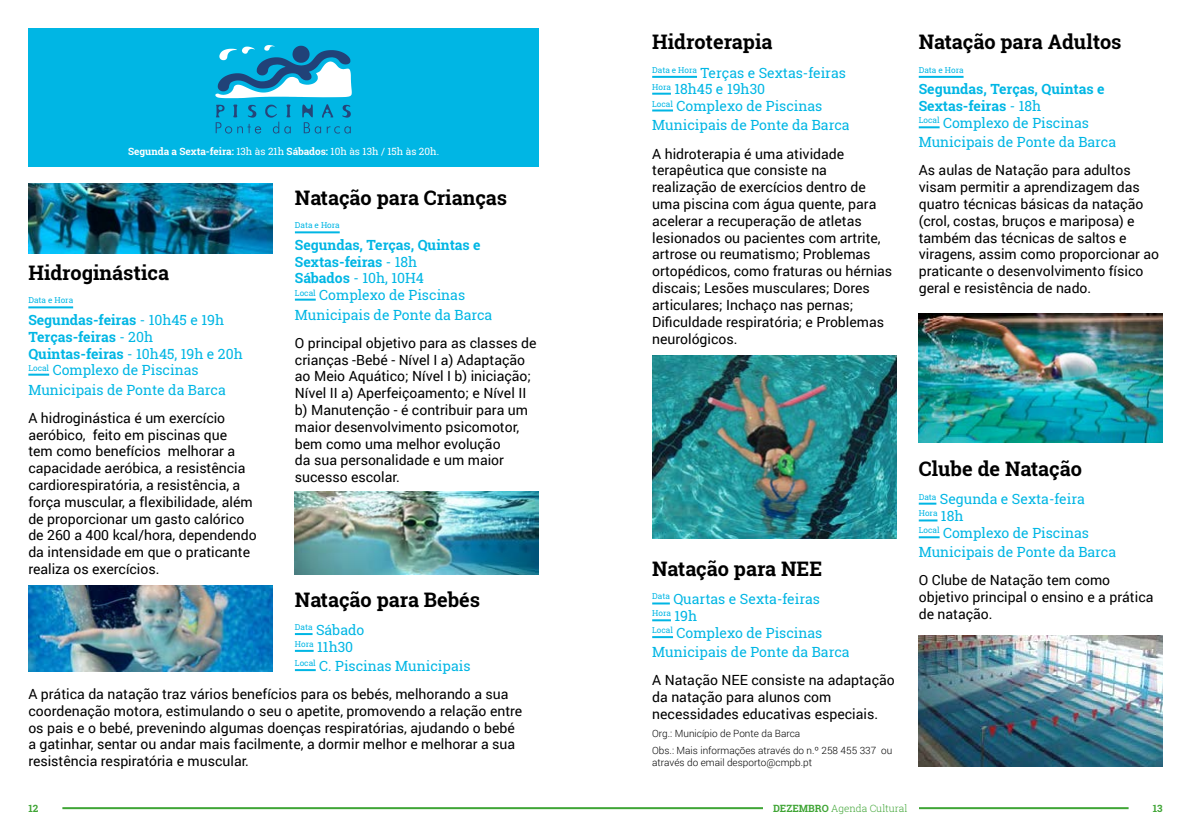
<style>
.page{position:relative;width:1191px;height:840px;background:#fff}
.page>*{position:absolute;margin:0;border:0;box-sizing:border-box;transform-origin:0 0}
.t1{font:700 20px "Roboto Slab";color:#000}
.t2{font:14px/16.8px "Roboto";color:#000}
.t3{font:14px/16.8px "Roboto Slab";color:#00b6e4}
.t4{font:700 14px/16.8px "Roboto Slab";color:#00b6e4}
.t5{font:300 10px/17.6px "Roboto";color:#000}
.t6{font:700 10px "Roboto Slab";color:#fff}
.t7{font:300 10px "Roboto Slab";color:#3fa535}
.t8{font:700 10px "Roboto Slab";color:#3fa535}
.t9{font:8.2px "Roboto Slab";color:#00b6e4}
.s1{font-weight:400}
.s2{font-weight:700}
.s3{font-size:14px}
</style>
<div class="page">
<hr style="left:62px;top:806px;width:1066px;height:2px;background:#3fa535">
<div style="left:763px;top:800px;width:155px;height:11px;background:#fff"></div>
<hr style="left:295px;top:231px;width:45px;height:2px;background:#00b6e4">
<hr style="left:295px;top:298px;width:21px;height:2px;background:#00b6e4">
<hr style="left:918px;top:76px;width:45px;height:2px;background:#00b6e4">
<hr style="left:918px;top:126px;width:21px;height:2px;background:#00b6e4">
<svg style="left:295px;top:633px;width:17px;height:1px"></svg>
<svg style="left:295px;top:649px;width:19px;height:2px"></svg>
<hr style="left:295px;top:668px;width:21px;height:2px;background:#00b6e4">
<img style="left:28px;top:585px;width:244px;height:85px">
<img style="left:295px;top:491px;width:244px;height:82px">
<img style="left:918px;top:313px;width:244px;height:129px">
<div style="left:28px;top:28px;width:511px;height:139px;background:#00b6e4"></div>
<svg style="left:215px;top:45px;width:137px;height:53px"></svg>
<svg style="left:216px;top:104px;width:75px;height:30px"></svg>
<svg style="left:302px;top:104px;width:49px;height:30px"></svg>
<hr style="left:28px;top:306px;width:45px;height:2px;background:#00b6e4">
<hr style="left:28px;top:373px;width:21px;height:2px;background:#00b6e4">
<img style="left:28px;top:184px;width:244px;height:69px">
<svg style="left:918px;top:502px;width:18px;height:2px"></svg>
<svg style="left:918px;top:519px;width:19px;height:2px"></svg>
<hr style="left:918px;top:536px;width:21px;height:2px;background:#00b6e4">
<img style="left:918px;top:635px;width:244px;height:130px">
<hr style="left:652px;top:76px;width:45px;height:2px;background:#00b6e4">
<svg style="left:652px;top:93px;width:19px;height:2px"></svg>
<hr style="left:652px;top:109px;width:21px;height:2px;background:#00b6e4">
<svg style="left:652px;top:602px;width:18px;height:2px"></svg>
<svg style="left:652px;top:619px;width:19px;height:2px"></svg>
<hr style="left:652px;top:635px;width:21px;height:2px;background:#00b6e4">
<img style="left:652px;top:355px;width:244px;height:183px">
<p class="t6" style="left:128px;top:144px;width:312px">Segunda a Sexta-feira: <span class="s1">13h às 21h</span> Sábados: <span class="s1">10h às 13h / 15h às 20h.</span></p>
<h1 class="t1" style="left:28px;top:259px;width:142px">Hidroginástica</h1>
<p class="t9" style="left:28px;top:294px;width:46px">Data e Hora</p>
<p class="t3" style="left:28px;top:311px;width:216px"><span class="s2">Segundas-feiras</span> - 10h45 e 19h<br><span class="s2">Terças-feiras</span> - 20h<br><span class="s2">Quintas-feiras</span> - 10h45, 19h e 20h<br><sup>Local</sup> Complexo de Piscinas</p>
<p class="t3" style="left:28px;top:380px;width:199px">Municipais de Ponte da Barca</p>
<p class="t2" style="left:28px;top:408px;width:230px">A hidroginástica é um exercício aeróbico, feito em piscinas que<br>tem como benefícios melhorar a capacidade aeróbica, a resistência cardiorespiratória, a resistência, a força muscular, a flexibilidade, além de proporcionar um gasto calórico de 260 a 400 kcal/hora, dependendo da intensidade em que o praticante realiza os exercícios.</p>
<h1 class="t1" style="left:295px;top:184px;width:214px">Natação para Crianças</h1>
<p class="t9" style="left:295px;top:220px;width:46px">Data e Hora</p>
<p class="t4" style="left:295px;top:236px;width:187px">Segundas, Terças, Quintas e<br>Sextas-feiras <span class="s1">- 18h<br></span>Sábados <span class="s1">- 10h, 10H4<br></span><sup>Local</sup> <span class="s1">Complexo de Piscinas</span></p>
<p class="t3" style="left:295px;top:306px;width:199px">Municipais de Ponte da Barca</p>
<p class="t2" style="left:295px;top:333px;width:243px">O principal objetivo para as classes de crianças -Bebé - Nível I a) Adaptação ao Meio Aquático; Nível I b) iniciação; Nível II a) Aperfeiçoamento; e Nível II b) Manutenção - é contribuir para um maior desenvolvimento psicomotor, bem como uma melhor evolução<br>da sua personalidade e um maior sucesso escolar.</p>
<h1 class="t1" style="left:295px;top:585px;width:187px">Natação para Bebés</h1>
<p class="t3" style="left:295px;top:620px;width:71px"><sup>Data</sup> Sábado<br><sup>Hora</sup> 11h30</p>
<p class="t3" style="left:295px;top:656px;width:177px"><sup>Local</sup> C. Piscinas Municipais</p>
<p class="t2" style="left:28px;top:684px;width:495px">A prática da natação traz vários benefícios para os bebés, melhorando a sua coordenação motora, estimulando o seu o apetite, promovendo a relação entre os pais e o bebé, prevenindo algumas doenças respiratórias, ajudando o bebé a gatinhar, sentar ou andar mais facilmente, a dormir melhor e melhorar a sua resistência respiratória e muscular.</p>
<h1 class="t1" style="left:652px;top:28px;width:122px">Hidroterapia</h1>
<p class="t3" style="left:652px;top:64px;width:195px"><sup>Data</sup> <sup>e</sup> <sup>Hora</sup> Terças e Sextas-feiras<br><sup>Hora</sup> 18h45 e 19h30<br><sup>Local</sup> Complexo de Piscinas</p>
<p class="t3" style="left:652px;top:117px;width:199px">Municipais de Ponte da Barca</p>
<p class="t2" style="left:652px;top:144px;width:242px">A hidroterapia é uma atividade terapêutica que consiste na realização de exercícios dentro de uma piscina com água quente, para acelerar a recuperação de atletas lesionados ou pacientes com artrite, artrose ou reumatismo; Problemas ortopédicos, como fraturas ou hérnias discais; Lesões musculares; Dores articulares; Inchaço nas pernas; Dificuldade respiratória; e Problemas neurológicos.</p>
<h1 class="t1" style="left:918px;top:28px;width:204px">Natação para Adultos</h1>
<p class="t9" style="left:918px;top:64px;width:46px">Data e Hora</p>
<p class="t4" style="left:918px;top:81px;width:187px">Segundas, Terças, Quintas e<br>Sextas-feiras <span class="s1">- 18h<br></span><sup>Local</sup> <span class="s1">Complexo de Piscinas</span></p>
<p class="t3" style="left:918px;top:133px;width:199px">Municipais de Ponte da Barca</p>
<p class="t2" style="left:918px;top:161px;width:242px">As aulas de Natação para adultos visam permitir a aprendizagem das quatro técnicas básicas da natação (crol, costas, bruços e mariposa) e também das técnicas de saltos e viragens, assim como proporcionar ao praticante o desenvolvimento físico geral e resistência de nado.</p>
<h1 class="t1" style="left:652px;top:554px;width:171px">Natação para NEE</h1>
<p class="t3" style="left:652px;top:590px;width:169px"><sup>Data</sup> Quartas e Sexta-feiras</p>
<p class="t9" style="left:652px;top:607px;width:46px">Hora <span class="s3">19h</span></p>
<p class="t3" style="left:652px;top:622px;width:199px;line-height:19.2px"><sup>Local</sup> Complexo de Piscinas<br>Municipais de Ponte da Barca</p>
<p class="t2" style="left:652px;top:671px;width:244px">A Natação NEE consiste na adaptação da natação para alunos com necessidades educativas especiais.</p>
<p class="t5" style="left:652px;top:723px;width:241px">Org.: Município de Ponte da Barca<br>Obs.: Mais informações através do n.º 258 455 337 ou</p>
<p class="t5" style="left:652px;top:753px;width:161px">através do email desporto@cmpb.pt</p>
<h1 class="t1" style="left:918px;top:455px;width:165px">Clube de Natação</h1>
<p class="t3" style="left:918px;top:490px;width:168px"><sup>Data</sup> Segunda e Sexta-feira</p>
<p class="t9" style="left:918px;top:507px;width:46px">Hora <span class="s3">18h</span></p>
<p class="t3" style="left:918px;top:523px;width:199px;line-height:19.2px"><sup>Local</sup> Complexo de Piscinas<br>Municipais de Ponte da Barca</p>
<p class="t2" style="left:918px;top:571px;width:236px">O Clube de Natação tem como objetivo principal o ensino e a prática de natação.</p>
<p class="t8" style="left:28px;top:800px;width:11px">12</p>
<p class="t7" style="left:773px;top:800px;width:136px"><span class="s2">DEZEMBRO</span> Agenda Cultural</p>
<p class="t8" style="left:1152px;top:800px;width:11px">13</p>
</div>
